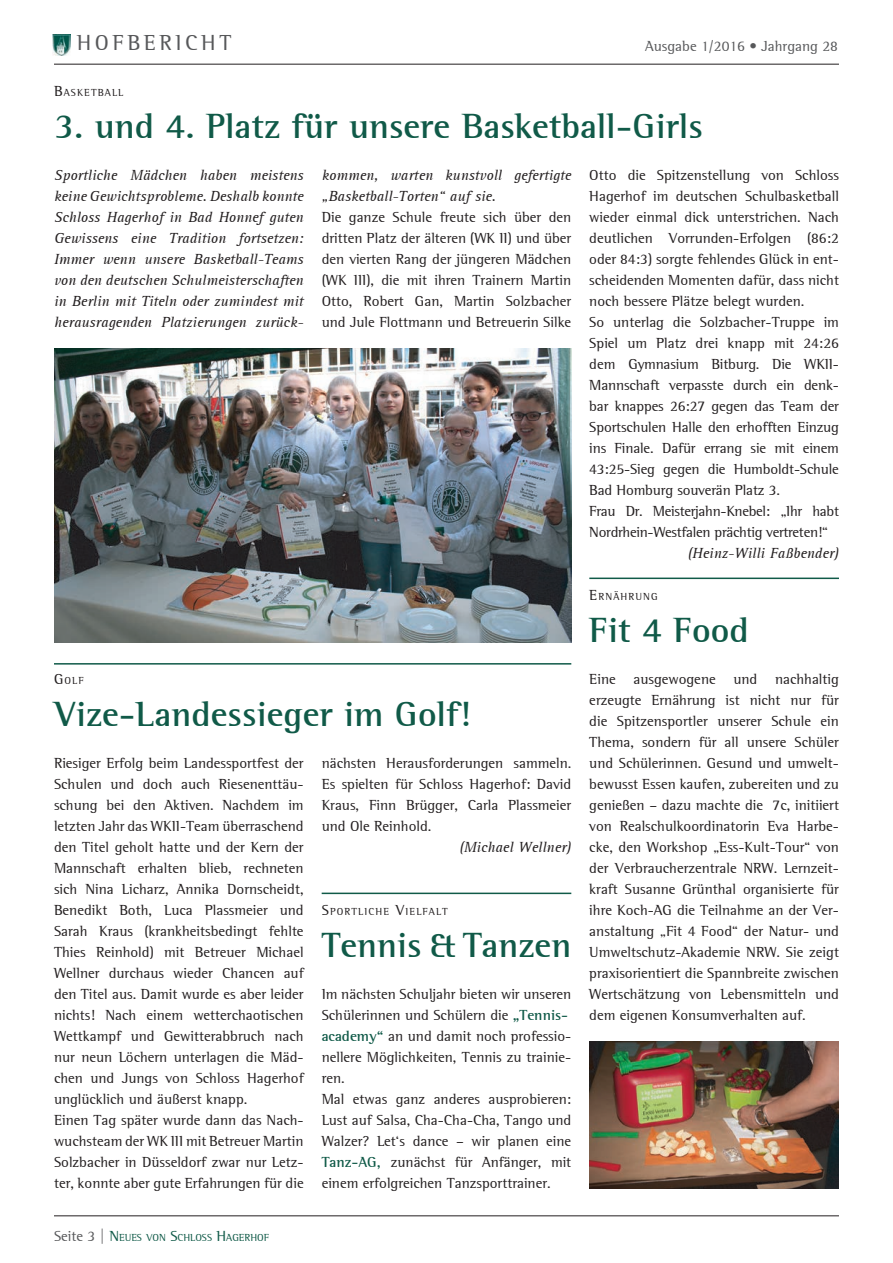
<style>
.page{position:relative;width:893px;height:1263px;background:#fff}
.page>*{position:absolute;margin:0;border:0;box-sizing:border-box;transform-origin:0 0}
.t1{font:700 36px "AT Rotis Semi Serif";color:#105a48}
.t2{font:22.35px "AT Rotis Semi Serif";letter-spacing:.16em;color:#57585a}
.t3{font:15px/21px "AT Rotis Semi Serif";color:#231f20;text-align:justify}
.t4{font:italic 15px/21px "AT Rotis Serif";color:#231f20;text-align:justify}
.t5{font:15px "AT Rotis Semi Serif";color:#57585a}
.t6{font:10.5px "AT Rotis Semi Serif";letter-spacing:.105em;color:#231f20}
.t7{font:10.5px "AT Rotis Semi Serif";color:#105a48}
.s1{font-size:15px}
.s2{font-weight:700;color:#105a48}
.s3{font-size:15px;color:#57585a}
</style>
<div class="page">
<hr style="left:54px;top:64px;width:785px;height:1px;background:#231f20">
<hr style="left:54px;top:1215px;width:785px;height:1px;background:#231f20">
<img style="left:53px;top:35px;width:17px;height:20px">
<img style="left:54px;top:348px;width:517px;height:294px">
<hr style="left:322px;top:893px;width:249px;height:1px;background:#105a48">
<hr style="left:589px;top:578px;width:250px;height:1px;background:#105a48">
<img style="left:589px;top:1041px;width:250px;height:147px">
<hr style="left:54px;top:663px;width:517px;height:2px;background:#105a48">
<h2 class="t2" style="left:77px;top:30px;width:156px">HOFBERICHT</h2>
<p class="t5" style="left:645px;top:38px;width:194px">Ausgabe 1/2016 • Jahrgang 28</p>
<p class="t6" style="left:54px;top:86px;width:71px"><span class="s1">B</span>ASKETBALL</p>
<h1 class="t1" style="left:54px;top:104px;width:651px">3. und 4. Platz für unsere Basketball-Girls</h1>
<p class="t4" style="left:54px;top:165px;width:251px">Sportliche Mädchen haben meistens keine Gewichtsprobleme. Deshalb konnte Schloss Hagerhof in Bad Honnef guten Gewissens eine Tradition fortsetzen:<br>Immer wenn unsere Basketball-Teams von den deutschen Schulmeisterschaften in Berlin mit Titeln oder zumindest mit herausragenden Platzierungen zurück-</p>
<p class="t4" style="left:322px;top:165px;width:251px">kommen, warten kunstvoll gefertigte „Basketball-Torten“ auf sie.</p>
<p class="t3" style="left:589px;top:164px;width:251px;text-align:left">Otto die Spitzenstellung von Schloss Hagerhof im deutschen Schulbasketball wieder einmal dick unterstrichen. Nach deutlichen Vorrunden-Erfolgen (86:2 oder 84:3) sorgte fehlendes Glück in ent&shy;scheidenden Momenten dafür, dass nicht noch bessere Plätze belegt wurden.<br>So unterlag die Solzbacher-Truppe im Spiel um Platz drei knapp mit 24:26 dem Gymnasium Bitburg. Die WKII-Mannschaft verpasste durch ein denk&shy;bar knappes 26:27 gegen das Team der Sportschulen Halle den erhofften Einzug ins Finale. Dafür errang sie mit einem 43:25-Sieg gegen die Humboldt-Schule Bad Homburg souverän Platz 3.<br>Frau Dr. Meisterjahn-Knebel: „Ihr habt Nordrhein-Westfalen prächtig vertreten!“</p>
<p class="t4" style="left:688px;top:543px;width:153px">(Heinz-Willi Faßbender)</p>
<p class="t3" style="left:322px;top:206px;width:251px">Die ganze Schule freute sich über den dritten Platz der älteren (WK II) und über den vierten Rang der jüngeren Mädchen (WK III), die mit ihren Trainern Martin Otto, Robert Gan, Martin Solzbacher und Jule Flottmann und Betreuerin Silke</p>
<p class="t6" style="left:54px;top:674px;width:31px"><span class="s1">G</span> OLF</p>
<h1 class="t1" style="left:54px;top:692px;width:418px">Vize-Landessieger im Golf!</h1>
<p class="t3" style="left:54px;top:752px;width:251px;text-align:left">Riesiger Erfolg beim Landessportfest der Schulen und doch auch Riesenenttäu&shy;schung bei den Aktiven. Nachdem im letzten Jahr das WKII-Team überraschend den Titel geholt hatte und der Kern der Mannschaft erhalten blieb, rechneten sich Nina Licharz, Annika Dornscheidt, Benedikt Both, Luca Plassmeier und Sarah Kraus (krankheitsbedingt fehlte Thies Reinhold) mit Betreuer Michael Wellner durchaus wieder Chancen auf den Titel aus. Damit wurde es aber leider nichts! Nach einem wetterchaotischen Wettkampf und Gewitterabbruch nach nur neun Löchern unterlagen die Mäd&shy;chen und Jungs von Schloss Hagerhof unglücklich und äußerst knapp.<br>Einen Tag später wurde dann das Nach&shy;wuchsteam der WK III mit Betreuer Martin Solzbacher in Düsseldorf zwar nur Letz&shy;ter, konnte aber gute Erfahrungen für die</p>
<p class="t3" style="left:322px;top:752px;width:251px">nächsten Herausforderungen sammeln.<br>Es spielten für Schloss Hagerhof: David Kraus, Finn Brügger, Carla Plassmeier und Ole Reinhold.</p>
<p class="t4" style="left:459px;top:837px;width:114px">(Michael Wellner)</p>
<p class="t6" style="left:322px;top:905px;width:128px"><span class="s1">S</span>PORTLICHE <span class="s1">V</span>IELFALT</p>
<h1 class="t1" style="left:322px;top:923px;width:251px">Tennis &amp; Tanzen</h1>
<p class="t3" style="left:322px;top:983px;width:251px;text-align:left">Im nächsten Schuljahr bieten wir unseren Schülerinnen und Schülern die <span class="s2">„Tennis&shy;academy“</span> an und damit noch professio&shy;nellere Möglichkeiten, Tennis zu trainie&shy;ren.<br>Mal etwas ganz anderes ausprobieren:<br>Lust auf Salsa, Cha-Cha-Cha, Tango und Walzer? Let‘s dance – wir planen eine <span class="s2">Tanz-AG,</span> zunächst für Anfänger, mit einem erfolgreichen Tanzsporttrainer.</p>
<p class="t7" style="left:54px;top:1231px;width:217px"><span class="s3">Seite 3 |</span> <span class="s1">N</span>EUES VON <span class="s1">S</span>CHLOSS <span class="s1">H</span>AGERHOF</p>
<p class="t6" style="left:589px;top:590px;width:70px"><span class="s1">E</span>RNÄHRUNG</p>
<h1 class="t1" style="left:589px;top:608px;width:161px">Fit 4 Food</h1>
<p class="t3" style="left:589px;top:668px;width:251px">Eine ausgewogene und nachhaltig erzeugte Ernährung ist nicht nur für die Spitzensportler unserer Schule ein Thema, sondern für all unsere Schüler und Schülerinnen. Gesund und umwelt&shy;bewusst Essen kaufen, zubereiten und zu genießen – dazu machte die 7c, initiiert von Realschulkoordinatorin Eva Harbe&shy;cke, den Workshop „Ess-Kult-Tour“ von der Verbraucherzentrale NRW. Lernzeit&shy;kraft Susanne Grünthal organisierte für ihre Koch-AG die Teilnahme an der Ver&shy;anstaltung „Fit 4 Food“ der Natur- und Umweltschutz-Akademie NRW. Sie zeigt praxisorientiert die Spannbreite zwischen Wertschätzung von Lebensmitteln und dem eigenen Konsumverhalten auf.</p>
</div>
